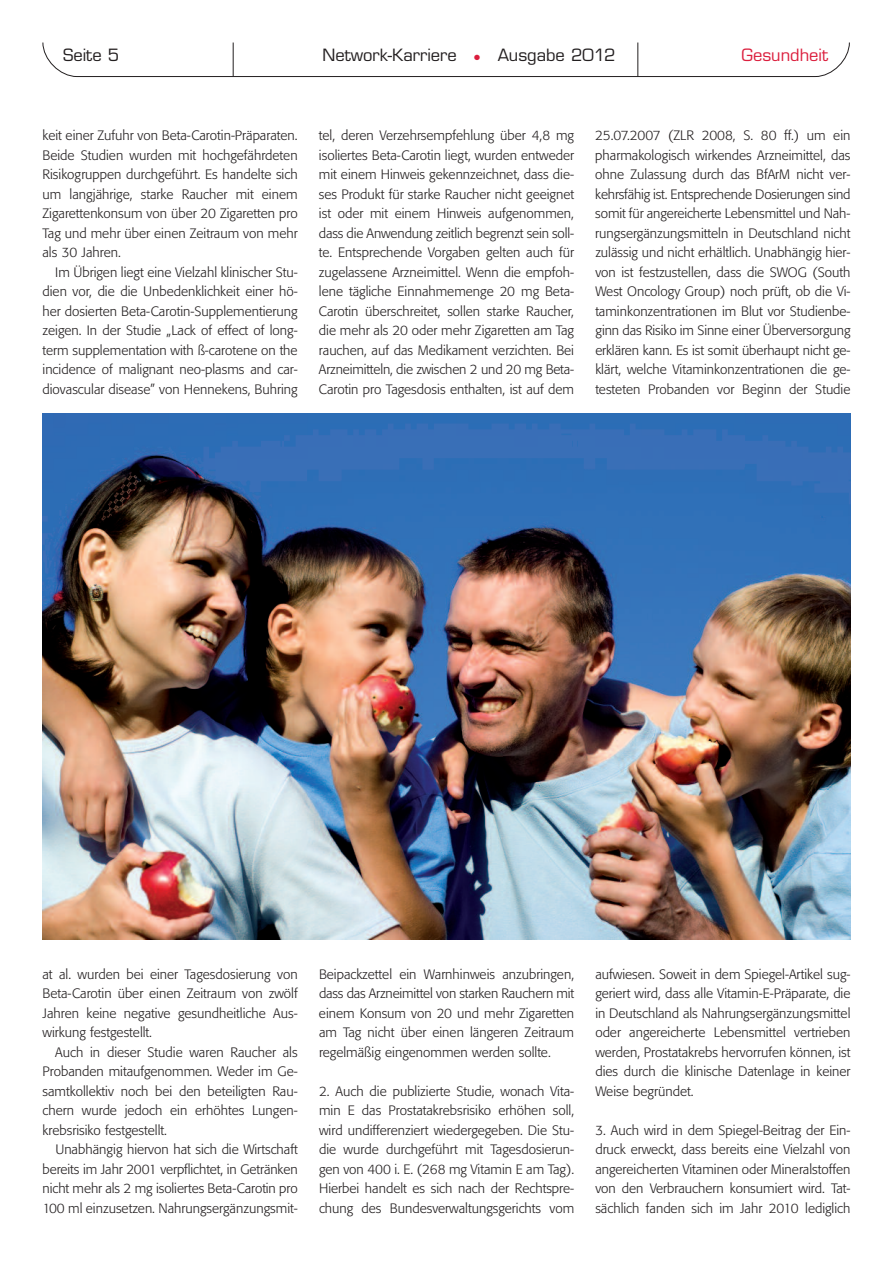
<style>
.page{position:relative;width:893px;height:1263px;background:#fff}
.page>*{position:absolute;margin:0;border:0;box-sizing:border-box;transform-origin:0 0}
.t1{font:16.5px "Eurostile";color:#231f20}
.t2{font:16.5px "Eurostile";color:#db1e3d}
.t3{font:300 13.5px/19.5px "Formata";color:#231f20;text-align:justify}
.s1{color:#db1e3d}
</style>
<div class="page">
<svg style="left:42px;top:42px;width:808px;height:35px"></svg>
<img style="left:43px;top:413px;width:807px;height:526px">
<p class="t1" style="left:63px;top:49px;width:58px">Seite 5</p>
<p class="t1" style="left:322px;top:49px;width:295px">Network-Karriere <span class="s1">●</span> Ausgabe 2012</p>
<p class="t2" style="left:742px;top:49px;width:88px">Gesundheit</p>
<p class="t3" style="left:43px;top:127px;width:257px">keit einer Zufuhr von Beta-Carotin-Präparaten.<br>Beide Studien wurden mit hochgefährdeten Risikogruppen durchgeführt. Es handelte sich um langjährige, starke Raucher mit einem Zigarettenkonsum von über 20 Zigaretten pro Tag und mehr über einen Zeitraum von mehr als 30 Jahren.</p>
<p class="t3" style="left:43px;top:263px;width:257px;text-indent:13px">Im Übrigen liegt eine Vielzahl klinischer Stu&shy;dien vor, die die Unbedenklichkeit einer hö&shy;her dosierten Beta-Carotin-Supplementierung zeigen. In der Studie „Lack of effect of long&shy;term supplementation with ß-carotene on the incidence of malignant neo-plasms and car&shy;diovascular disease” von Hennekens, Buhring</p>
<p class="t3" style="left:319px;top:127px;width:257px">tel, deren Verzehrsempfehlung über 4,8 mg isoliertes Beta-Carotin liegt, wurden entweder mit einem Hinweis gekennzeichnet, dass die&shy;ses Produkt für starke Raucher nicht geeignet ist oder mit einem Hinweis aufgenommen, dass die Anwendung zeitlich begrenzt sein soll&shy;te. Entsprechende Vorgaben gelten auch für zugelassene Arzneimittel. Wenn die empfoh&shy;lene tägliche Einnahmemenge 20 mg Beta-Carotin überschreitet, sollen starke Raucher, die mehr als 20 oder mehr Zigaretten am Tag rauchen, auf das Medikament verzichten. Bei Arzneimitteln, die zwischen 2 und 20 mg Beta-Carotin pro Tagesdosis enthalten, ist auf dem</p>
<p class="t3" style="left:595px;top:127px;width:257px">25.07.2007 (ZLR 2008, S. 80 ff.) um ein pharmakologisch wirkendes Arzneimittel, das ohne Zulassung durch das BfArM nicht ver&shy;kehrsfähig ist. Entsprechende Dosierungen sind somit für angereicherte Lebensmittel und Nah&shy;rungsergänzungsmitteln in Deutschland nicht zulässig und nicht erhältlich. Unabhängig hier&shy;von ist festzustellen, dass die SWOG (South West Oncology Group) noch prüft, ob die Vi&shy;taminkonzentrationen im Blut vor Studienbe&shy;ginn das Risiko im Sinne einer Überversorgung erklären kann. Es ist somit überhaupt nicht ge&shy;klärt, welche Vitaminkonzentrationen die ge&shy;testeten Probanden vor Beginn der Studie</p>
<p class="t3" style="left:43px;top:965px;width:257px">at al. wurden bei einer Tagesdosierung von Beta-Carotin über einen Zeitraum von zwölf Jahren keine negative gesundheitliche Aus&shy;wirkung festgestellt.</p>
<p class="t3" style="left:43px;top:1043px;width:257px;text-indent:13px">Auch in dieser Studie waren Raucher als Probanden mitaufgenommen. Weder im Ge&shy;samtkollektiv noch bei den beteiligten Rau&shy;chern wurde jedoch ein erhöhtes Lungen&shy;krebsrisiko festgestellt.</p>
<p class="t3" style="left:43px;top:1141px;width:257px;text-indent:13px">Unabhängig hiervon hat sich die Wirtschaft bereits im Jahr 2001 verpflichtet, in Getränken nicht mehr als 2 mg isoliertes Beta-Carotin pro 100 ml einzusetzen. Nahrungsergänzungsmit-</p>
<p class="t3" style="left:319px;top:965px;width:257px">Beipackzettel ein Warnhinweis anzubringen, dass das Arzneimittel von starken Rauchern mit einem Konsum von 20 und mehr Zigaretten am Tag nicht über einen längeren Zeitraum regelmäßig eingenommen werden sollte.</p>
<p class="t3" style="left:319px;top:1082px;width:257px">2. Auch die publizierte Studie, wonach Vita&shy;min E das Prostatakrebsrisiko erhöhen soll, wird undifferenziert wiedergegeben. Die Stu&shy;die wurde durchgeführt mit Tagesdosierun&shy;gen von 400 i. E. (268 mg Vitamin E am Tag).<br>Hierbei handelt es sich nach der Rechtspre&shy;chung des Bundesverwaltungsgerichts vom</p>
<p class="t3" style="left:595px;top:965px;width:257px">aufwiesen. Soweit in dem Spiegel-Artikel sug&shy;geriert wird, dass alle Vitamin-E-Präparate, die in Deutschland als Nahrungsergänzungsmittel oder angereicherte Lebensmittel vertrieben werden, Prostatakrebs hervorrufen können, ist dies durch die klinische Datenlage in keiner Weise begründet.</p>
<p class="t3" style="left:595px;top:1121px;width:257px">3. Auch wird in dem Spiegel-Beitrag der Ein&shy;druck erweckt, dass bereits eine Vielzahl von angereicherten Vitaminen oder Mineralstoffen von den Verbrauchern konsumiert wird. Tat&shy;sächlich fanden sich im Jahr 2010 lediglich</p>
</div>
